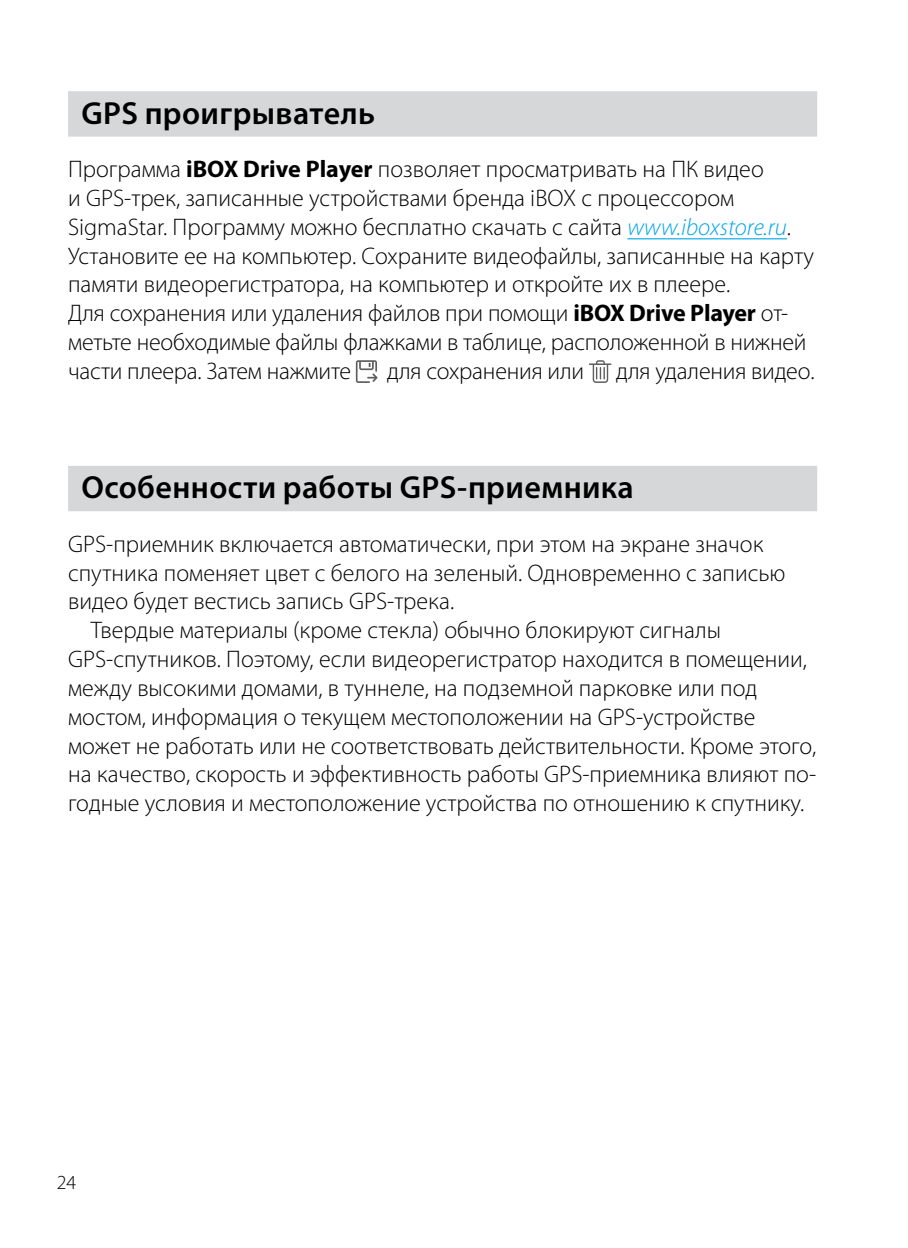
<style>
.page{position:relative;width:908px;height:1248px;background:#fff}
.page>*{position:absolute;margin:0;border:0;box-sizing:border-box;transform-origin:0 0}
.t1{font:600 32px "Myriad Pro";letter-spacing:.01em;color:#000}
.t2{font:300 24px/28.8px "Myriad Pro";color:#000}
.t3{font:300 20px "Myriad Pro";color:#000}
.s1{font-weight:700}
.s2{font-style:italic;color:#00a5e8}
</style>
<div class="page">
<div style="left:68px;top:91px;width:748px;height:46px;background:#d5d7d8"></div>
<hr style="left:627px;top:238px;width:159px;height:1px;background:#00a5e8">
<div style="left:68px;top:466px;width:748px;height:45px;background:#d5d7d8"></div>
<svg style="left:356px;top:360px;width:21px;height:23px"></svg>
<svg style="left:589px;top:360px;width:22px;height:23px"></svg>
<h1 class="t1" style="left:81px;top:92px;width:295px">GPS проигрыватель</h1>
<p class="t2" style="left:68px;top:154px;width:747px">Программа <span class="s1">iBOX Drive Player</span> позволяет просматривать на ПК видео<br>и GPS-трек, записанные устройствами бренда iBOX с процессором SigmaStar. Программу можно бесплатно скачать с сайта <span class="s2">www.iboxstore.ru</span>.<br>Установите ее на компьютер. Сохраните видеофайлы, записанные на карту памяти видеорегистратора, на компьютер и откройте их в плеере.<br>Для сохранения или удаления файлов при помощи <span class="s1">iBOX Drive Player</span> от&shy;метьте необходимые файлы флажками в таблице, расположенной в нижней части плеера. Затем нажмите</p>
<p class="t2" style="left:387px;top:356px;width:198px">для сохранения или</p>
<p class="t2" style="left:616px;top:356px;width:200px">для удаления видео.</p>
<h1 class="t1" style="left:81px;top:467px;width:554px">Особенности работы GPS-приемника</h1>
<p class="t2" style="left:68px;top:529px;width:696px">GPS-приемник включается автоматически, при этом на экране значок</p>
<p class="t2" style="left:68px;top:558px;width:718px">спутника поменяет цвет с белого на зеленый. Одновременно с записью</p>
<p class="t2" style="left:68px;top:586px;width:387px">видео будет вестись запись GPS-трека.</p>
<p class="t2" style="left:91px;top:615px;width:631px">Твердые материалы (кроме стекла) обычно блокируют сигналы</p>
<p class="t2" style="left:68px;top:644px;width:740px">GPS-спутников. Поэтому, если видеорегистратор находится в помещении,</p>
<p class="t2" style="left:68px;top:673px;width:690px">между высокими домами, в туннеле, на подземной парковке или под</p>
<p class="t2" style="left:68px;top:702px;width:688px">мостом, информация о текущем местоположении на GPS-устройстве</p>
<p class="t2" style="left:68px;top:730px;width:749px">может не работать или не соответствовать действительности. Кроме этого,</p>
<p class="t2" style="left:68px;top:759px;width:749px">на качество, скорость и эффективность работы GPS-приемника влияют по-</p>
<p class="t2" style="left:68px;top:788px;width:737px">годные условия и местоположение устройства по отношению к спутнику.</p>
<p class="t3" style="left:57px;top:1170px;width:21px">24</p>
</div>
